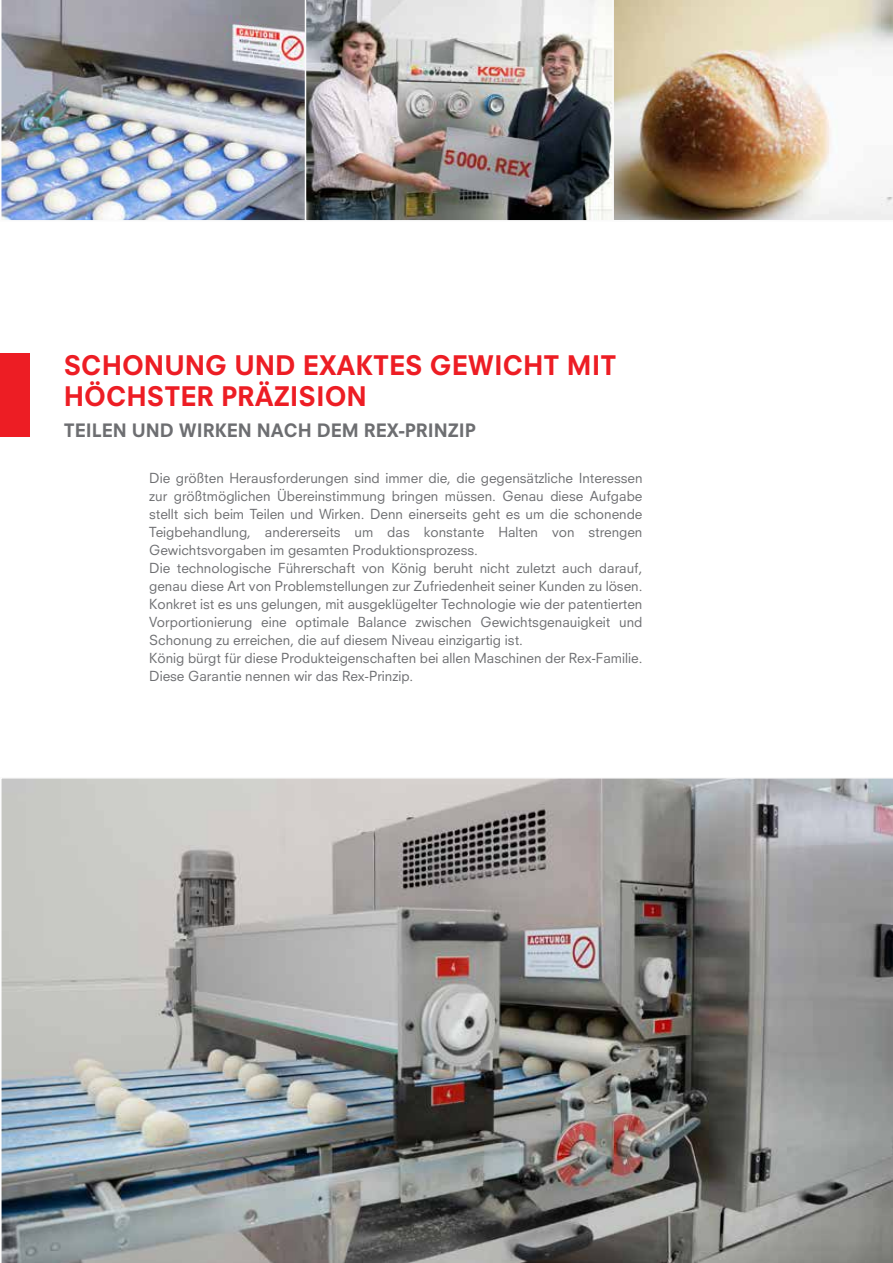
<style>
.page{position:relative;width:893px;height:1263px;background:#fff}
.page>*{position:absolute;margin:0;border:0;box-sizing:border-box;transform-origin:0 0}
.t1{font:800 26.25px/31.5px "Neuzeit S";color:#ed1d24}
.t2{font:800 18px "Neuzeit S";color:#6d6e71}
.t3{font:13.5px/18px "Neuzeit S";color:#6d6e71}
</style>
<div class="page">
<div style="left:0;top:353px;width:30px;height:84px;background:#ed1d24"></div>
<img style="left:1px;top:0;width:304px;height:221px">
<img style="left:306px;top:0;width:306px;height:221px">
<img style="left:612px;top:0;width:281px;height:220px">
<img style="left:1px;top:778px;width:892px;height:485px">
<h1 class="t1" style="left:64px;top:349px;width:554px">SCHONUNG UND EXAKTES GEWICHT MIT<br>HÖCHSTER PRÄZISION</h1>
<h2 class="t2" style="left:64px;top:419px;width:413px">TEILEN UND WIRKEN NACH DEM REX-PRINZIP</h2>
<p class="t3" style="left:149px;top:469px;width:495px">Die größten Herausforderungen sind immer die, die gegensätzliche Interessen zur größtmöglichen Übereinstimmung bringen müssen. Genau diese Aufgabe stellt sich beim Teilen und Wirken. Denn einerseits geht es um die schonende Teigbehandlung, andererseits um das konstante Halten von strengen Gewichtsvorgaben im gesamten Produktionsprozess.<br>Die technologische Führerschaft von König beruht nicht zuletzt auch darauf, genau diese Art von Problemstellungen zur Zufriedenheit seiner Kunden zu lösen.<br>Konkret ist es uns gelungen, mit ausgeklügelter Technologie wie der patentierten Vorportionierung eine optimale Balance zwischen Gewichtsgenauigkeit und Schonung zu erreichen, die auf diesem Niveau einzigartig ist.<br>König bürgt für diese Produkteigenschaften bei allen Maschinen der Rex-Familie.<br>Diese Garantie nennen wir das Rex-Prinzip.</p>
</div>
